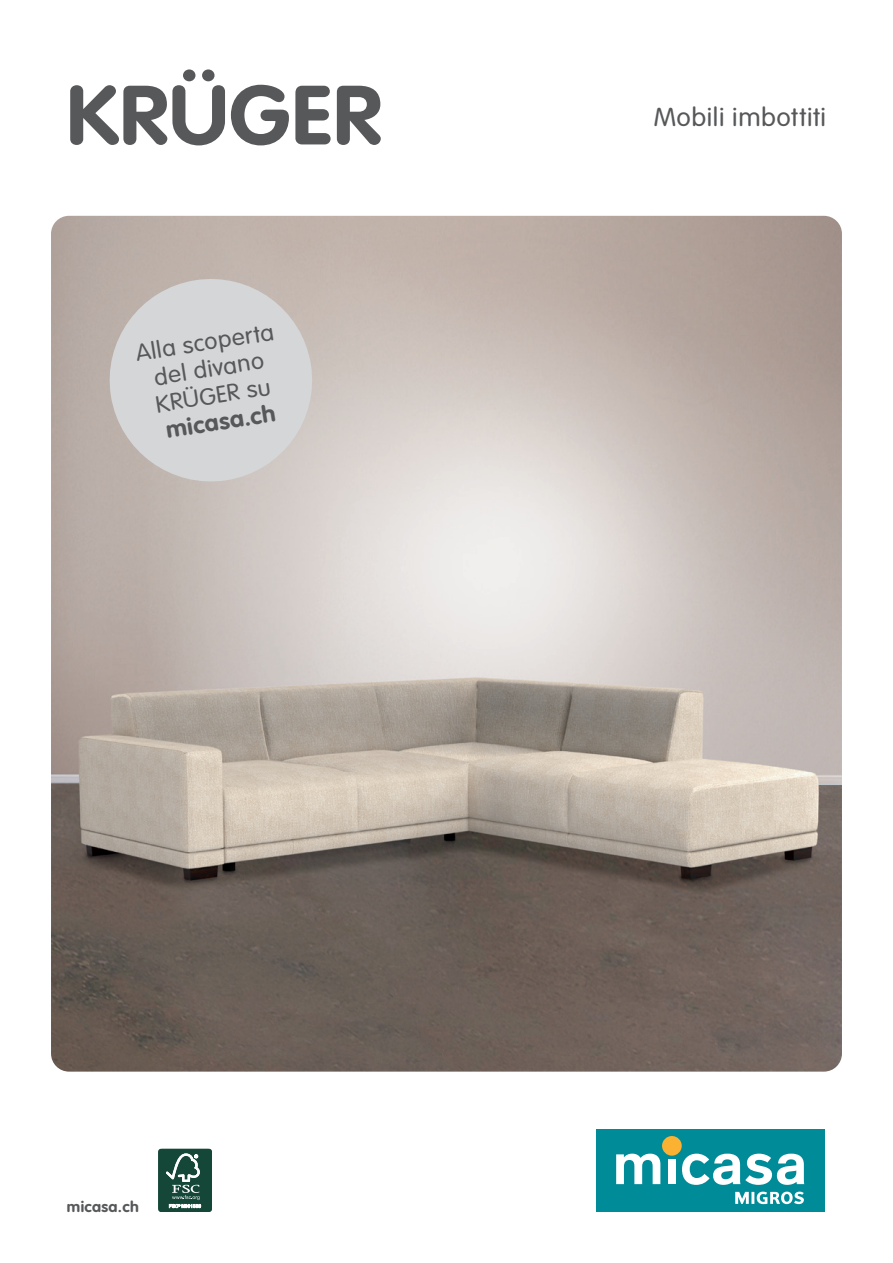
<style>
.page{position:relative;width:893px;height:1263px;background:#fff}
.page>*{position:absolute;margin:0;border:0;box-sizing:border-box;transform-origin:0 0}
.t1{font:700 82.5px "VAG Rounded Std";letter-spacing:.015em;color:#57585a;scale:1.05 1}
.t2{font:300 25.5px "VAG Rounded Std";letter-spacing:.02em;color:#57585a;scale:1.05 1}
.t3{font:300 23.25px/27px "VAG Rounded Std";color:#57585a;text-align:center;scale:1.05 1}
.t4{font:700 23.25px "VAG Rounded Std";color:#57585a;scale:1.05 1}
.t5{font:700 15px "VAG Rounded Std";letter-spacing:.02em;color:#57585a;scale:1.05 1}
</style>
<div class="page">
<img style="left:51px;top:216px;width:791px;height:855px">
<svg style="left:102px;top:271px;width:218px;height:218px;background:#cfcccb"></svg>
<div style="left:596px;top:1129px;width:228px;height:82px;background:#008b99"></div>
<svg style="left:735px;top:1191px;width:69px;height:13px"></svg>
<svg style="left:616px;top:1153px;width:44px;height:31px"></svg>
<div style="left:662px;top:1136px;width:20px;height:20px;background:#fbb131;border-radius:50%"></div>
<div style="left:668px;top:1159px;width:8px;height:25px;background:#fff"></div>
<svg style="left:682px;top:1153px;width:122px;height:32px"></svg>
<div style="left:158px;top:1149px;width:54px;height:63px;background:#144737;border-radius:3px"></div>
<div style="left:158px;top:1149px;width:54px;height:63px;border:1px solid #144737;border-radius:3px"></div>
<svg style="left:166px;top:1153px;width:35px;height:55px"></svg>
<h1 class="t1" style="left:66px;top:67px;width:301px">KRÜGER</h1>
<p class="t3" style="left:134px;top:341px;width:134px;rotate:-9deg">Alla scoperta del divano<br>KRÜGER su</p>
<p class="t4" style="left:164px;top:417px;width:107px;rotate:-9deg">micasa.ch</p>
<p class="t2" style="left:654px;top:103px;width:166px">Mobili imbottiti</p>
<p class="t5" style="left:67px;top:1198px;width:70px">micasa.ch</p>
</div>
